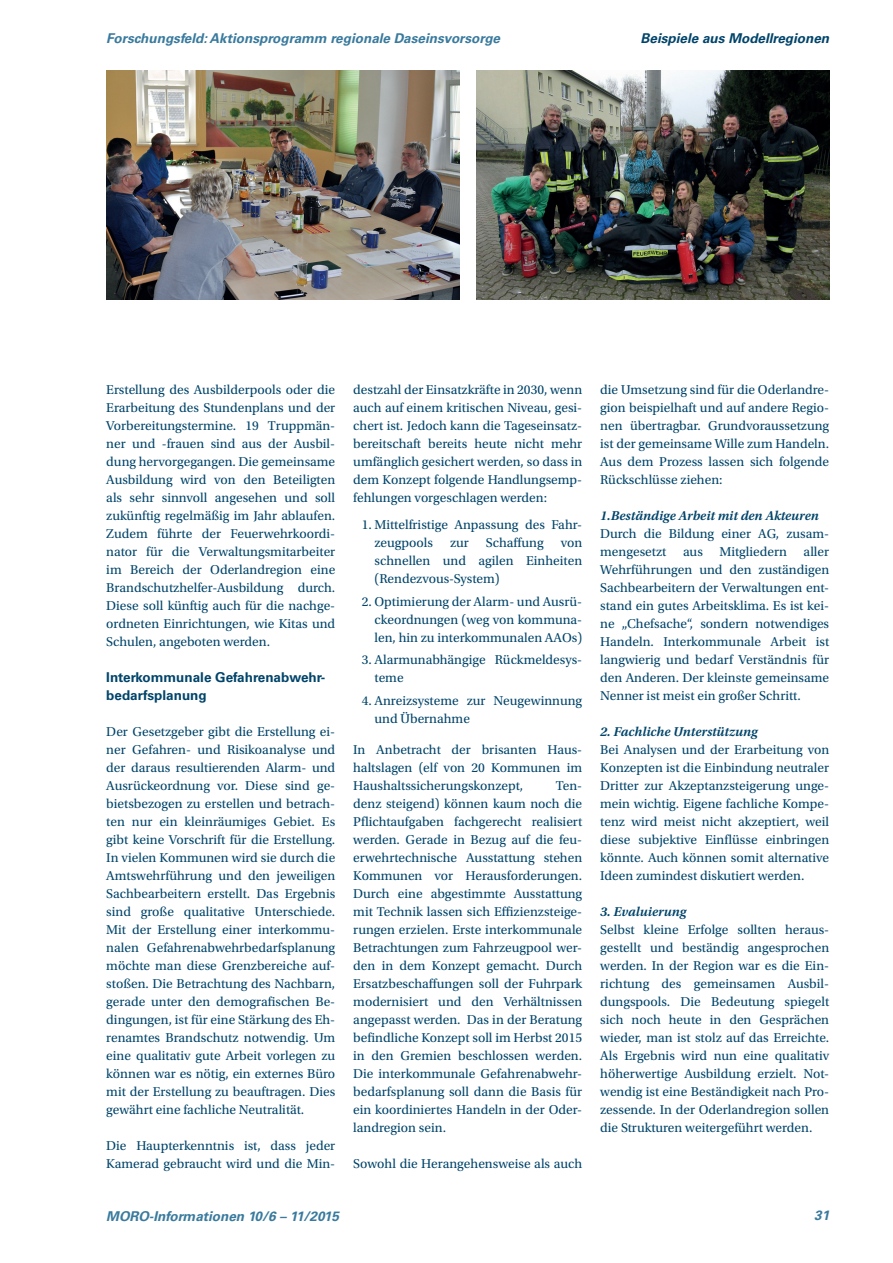
<style>
.page{position:relative;width:893px;height:1263px;background:#fff}
.page>*{position:absolute;margin:0;border:0;box-sizing:border-box;transform-origin:0 0}
.P_Fließtext{font:13.5px/18px "Utopia Std";color:#00446a;text-align:justify}
.t1{font:italic 700 13.5px "Univers LT Std";color:#397a9d}
.P_Fließtext_H2{font:italic 600 13.5px "Utopia Std";color:#00446a}
.P_Fließtext_H{font:700 13.5px/18px "Univers LT Std";color:#00446a}
.t2{font:italic 700 13.5px "Univers LT Std";color:#00446a}
</style>
<div class="page">
<img style="left:106px;top:70px;width:353px;height:230px">
<img style="left:476px;top:70px;width:353px;height:230px">
<p class="t1" style="left:106px;top:30px;width:395px">Forschungsfeld: Aktionsprogramm regionale Daseinsvorsorge</p>
<p class="t2" style="left:640px;top:30px;width:190px">Beispiele aus Modellregionen</p>
<p class="P_Fließtext" style="left:106px;top:381px;width:230px">Erstellung des Ausbilderpools oder die Erarbeitung des Stundenplans und der Vorbereitungstermine. 19 Truppmän&shy;ner und -frauen sind aus der Ausbil&shy;dung hervorgegangen. Die gemeinsame Ausbildung wird von den Beteiligten als sehr sinnvoll angesehen und soll zukünftig regelmäßig im Jahr ablaufen.<br>Zudem führte der Feuerwehrkoordi&shy;nator für die Verwaltungsmitarbeiter im Bereich der Oderlandregion eine Brandschutzhelfer-Ausbildung durch.<br>Diese soll künftig auch für die nachge&shy;ordneten Einrichtungen, wie Kitas und Schulen, angeboten werden.</p>
<p class="P_Fließtext_H" style="left:106px;top:669px;width:220px">Interkommunale Gefahrenabwehr&shy;bedarfsplanung</p>
<p class="P_Fließtext" style="left:106px;top:723px;width:230px">Der Gesetzgeber gibt die Erstellung ei&shy;ner Gefahren- und Risikoanalyse und der daraus resultierenden Alarm- und Ausrückeordnung vor. Diese sind ge&shy;bietsbezogen zu erstellen und betrach&shy;ten nur ein kleinräumiges Gebiet. Es gibt keine Vorschrift für die Erstellung.<br>In vielen Kommunen wird sie durch die Amtswehrführung und den jeweiligen Sachbearbeitern erstellt. Das Ergebnis sind große qualitative Unterschiede.<br>Mit der Erstellung einer interkommu&shy;nalen Gefahrenabwehrbedarfsplanung möchte man diese Grenzbereiche auf&shy;stoßen. Die Betrachtung des Nachbarn, gerade unter den demografischen Be&shy;dingungen, ist für eine Stärkung des Eh&shy;renamtes Brandschutz notwendig. Um eine qualitativ gute Arbeit vorlegen zu können war es nötig, ein externes Büro mit der Erstellung zu beauftragen. Dies gewährt eine fachliche Neutralität.</p>
<p class="P_Fließtext" style="left:106px;top:1137px;width:230px">Die Haupterkenntnis ist, dass jeder<br>Kamerad gebraucht wird und die Min-</p>
<p class="P_Fließtext" style="left:353px;top:381px;width:230px">destzahl der Einsatzkräfte in 2030, wenn auch auf einem kritischen Niveau, gesi&shy;chert ist. Jedoch kann die Tageseinsatz&shy;bereitschaft bereits heute nicht mehr umfänglich gesichert werden, so dass in dem Konzept folgende Handlungsemp&shy;fehlungen vorgeschlagen werden:</p>
<p class="P_Fließtext" style="left:375px;top:516px;width:209px;text-indent:-13px">1. Mittelfristige Anpassung des Fahr&shy;zeugpools</p>
<p class="P_Fließtext" style="left:450px;top:534px;width:20px">zur</p>
<p class="P_Fließtext" style="left:486px;top:534px;width:59px">Schaffung</p>
<p class="P_Fließtext" style="left:375px;top:534px;width:209px;text-indent:186px">von schnellen und agilen Einheiten (Rendezvous-System)</p>
<p class="P_Fließtext" style="left:375px;top:593px;width:209px;text-indent:-13px">2. Optimierung der Alarm- und Ausrü&shy;ckeordnungen (weg von kommuna&shy;len, hin zu interkommunalen AAOs)</p>
<p class="P_Fließtext" style="left:375px;top:651px;width:209px;text-indent:-13px">3. Alarmunabhängige Rückmeldesys&shy;teme</p>
<p class="P_Fließtext" style="left:375px;top:692px;width:209px;text-indent:-13px">4. Anreizsysteme zur Neugewinnung und Übernahme</p>
<p class="P_Fließtext" style="left:353px;top:741px;width:230px">In Anbetracht der brisanten Haus&shy;haltslagen (elf von 20 Kommunen im Haushaltssicherungskonzept,</p>
<p class="P_Fließtext" style="left:353px;top:777px;width:230px;text-indent:203px">Ten&shy;denz steigend) können kaum noch die Pflichtaufgaben fachgerecht realisiert werden. Gerade in Bezug auf die feu&shy;erwehrtechnische Ausstattung stehen Kommunen vor Herausforderungen.<br>Durch eine abgestimmte Ausstattung mit Technik lassen sich Effizienzsteige&shy;rungen erzielen. Erste interkommunale Betrachtungen zum Fahrzeugpool wer&shy;den in dem Konzept gemacht. Durch Ersatzbeschaffungen soll der Fuhrpark modernisiert und den Verhältnissen angepasst werden. Das in der Beratung befindliche Konzept soll im Herbst 2015 in den Gremien beschlossen werden.<br>Die interkommunale Gefahrenabwehr&shy;bedarfsplanung soll dann die Basis für ein koordiniertes Handeln in der Oder&shy;landregion sein.</p>
<p class="P_Fließtext" style="left:353px;top:1155px;width:230px">Sowohl die Herangehensweise als auch</p>
<p class="P_Fließtext" style="left:600px;top:381px;width:230px">die Umsetzung sind für die Oderlandre&shy;gion beispielhaft und auf andere Regio&shy;nen übertragbar. Grundvoraussetzung ist der gemeinsame Wille zum Handeln.<br>Aus dem Prozess lassen sich folgende Rückschlüsse ziehen:</p>
<p class="P_Fließtext_H2" style="left:600px;top:508px;width:220px">1.Beständige Arbeit mit den Akteuren</p>
<p class="P_Fließtext" style="left:600px;top:525px;width:230px">Durch die Bildung einer AG, zusam&shy;mengesetzt aus Mitgliedern aller Wehrführungen und den zuständigen Sachbearbeitern der Verwaltungen ent&shy;stand ein gutes Arbeitsklima. Es ist kei&shy;ne „Chefsache“, sondern notwendiges Handeln. Interkommunale Arbeit ist langwierig und bedarf Verständnis für den Anderen. Der kleinste gemeinsame Nenner ist meist ein großer Schritt.</p>
<p class="P_Fließtext_H2" style="left:600px;top:724px;width:159px">2. Fachliche Unterstützung</p>
<p class="P_Fließtext" style="left:600px;top:741px;width:230px">Bei Analysen und der Erarbeitung von Konzepten ist die Einbindung neutraler Dritter zur Akzeptanzsteigerung unge&shy;mein wichtig. Eigene fachliche Kompe&shy;tenz wird meist nicht akzeptiert, weil diese subjektive Einflüsse einbringen könnte. Auch können somit alternative Ideen zumindest diskutiert werden.</p>
<p class="P_Fließtext_H2" style="left:600px;top:904px;width:87px">3. Evaluierung</p>
<p class="P_Fließtext" style="left:600px;top:921px;width:230px">Selbst kleine Erfolge sollten heraus&shy;gestellt und beständig angesprochen werden. In der Region war es die Ein&shy;richtung des gemeinsamen Ausbil&shy;dungspools. Die Bedeutung spiegelt sich noch heute in den Gesprächen wieder, man ist stolz auf das Erreichte.<br>Als Ergebnis wird nun eine qualitativ höherwertige Ausbildung erzielt. Not&shy;wendig ist eine Beständigkeit nach Pro&shy;zessende. In der Oderlandregion sollen die Strukturen weitergeführt werden.</p>
<p class="t1" style="left:106px;top:1208px;width:234px">MORO-Informationen 10/6 – 11/2015</p>
<p class="t1" style="left:814px;top:1208px;width:17px">31</p>
</div>
